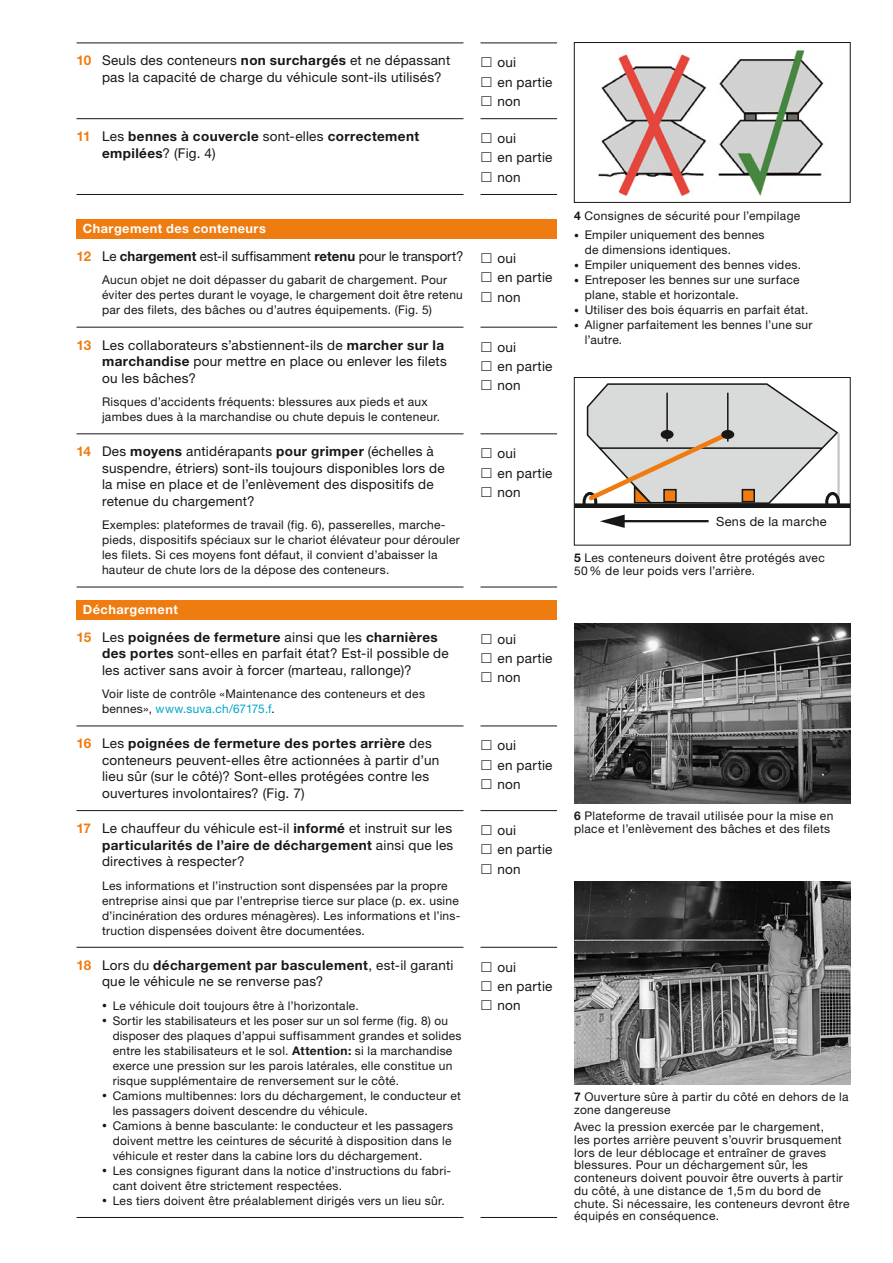
<style>
.page{position:relative;width:893px;height:1263px;background:#fff}
.page>*{position:absolute;margin:0;border:0;box-sizing:border-box;transform-origin:0 0}
.t1{font:13.5px/19.2px "Helvetica Neue LT Std";letter-spacing:.02em;color:#181716}
.t2{font:700 13.5px/16.5px "Helvetica Neue LT Std";letter-spacing:.03em;color:#181716}
.t3{font:13.5px "Helvetica Neue LT Std";letter-spacing:-.005em;color:#181716}
.t4{font:700 12.75px "Helvetica Neue LT Std";letter-spacing:.035em;color:#fff}
.t5{font:12.75px "Helvetica Neue LT Std";letter-spacing:.03em;color:#181716}
.t6{font:12.15px "Helvetica Neue LT Std";color:#181716}
.t7{font:12px/15px "Helvetica Neue LT Std";letter-spacing:.025em;color:#181716}
.s1{font-weight:700;color:#ef7c11}
.s2{font-weight:700}
.s3{color:#ef7c11}
.s4{font-weight:400}
.s5{color:#00a5c8}
.s6{font-size:9.75px}
</style>
<div class="page">
<img style="left:574px;top:881px;width:276px;height:203px">
<img style="left:574px;top:623px;width:276px;height:180px">
<img style="left:598px;top:50px;width:226px;height:146px">
<div style="left:574px;top:42px;width:276px;height:161px;border:1px solid #181716"></div>
<div style="left:574px;top:503px;width:276px;height:5px;background:#181716"></div>
<hr style="left:620px;top:520px;width:89px;height:2px;background:#181716">
<svg style="left:600px;top:515px;width:25px;height:13px"></svg>
<svg style="left:581px;top:383px;width:260px;height:121px"></svg>
<div style="left:722px;top:431px;width:11px;height:7px;background:#181716;border-radius:50%"></div>
<div style="left:721px;top:430px;width:13px;height:9px;border:2px solid #181716;border-radius:50%"></div>
<div style="left:574px;top:377px;width:276px;height:168px;border:1px solid #181716"></div>
<hr style="left:480px;top:194px;width:77px;height:1px;background:#181716">
<hr style="left:480px;top:43px;width:77px;height:1px;background:#181716">
<hr style="left:480px;top:118px;width:77px;height:1px;background:#181716">
<hr style="left:77px;top:43px;width:386px;height:1px;background:#181716">
<hr style="left:77px;top:118px;width:386px;height:1px;background:#181716">
<hr style="left:77px;top:194px;width:386px;height:1px;background:#181716">
<div style="left:77px;top:219px;width:480px;height:19px;background:#ef7c11"></div>
<hr style="left:480px;top:587px;width:77px;height:1px;background:#181716">
<hr style="left:480px;top:327px;width:77px;height:1px;background:#181716">
<hr style="left:480px;top:433px;width:77px;height:1px;background:#181716">
<hr style="left:77px;top:327px;width:386px;height:1px;background:#181716">
<hr style="left:77px;top:433px;width:386px;height:1px;background:#181716">
<hr style="left:77px;top:587px;width:386px;height:1px;background:#181716">
<div style="left:77px;top:600px;width:480px;height:19px;background:#ef7c11"></div>
<hr style="left:480px;top:725px;width:77px;height:1px;background:#181716">
<hr style="left:480px;top:810px;width:77px;height:1px;background:#181716">
<hr style="left:480px;top:947px;width:77px;height:1px;background:#181716">
<hr style="left:480px;top:1217px;width:77px;height:1px;background:#181716">
<hr style="left:77px;top:725px;width:386px;height:1px;background:#181716">
<hr style="left:77px;top:810px;width:386px;height:1px;background:#181716">
<hr style="left:77px;top:947px;width:386px;height:1px;background:#181716">
<hr style="left:77px;top:1217px;width:386px;height:1px;background:#181716">
<p class="t1" style="left:102px;top:52px;width:350px;line-height:16.5px;text-indent:-26px"><span class="s1">10</span> Seuls des conteneurs <span class="s2">non surchargés</span> et ne dépassant pas la capacité de charge du véhicule sont-ils utilisés?</p>
<p class="t1" style="left:497px;top:53px;width:57px">oui<br>en partie non</p>
<p class="t2" style="left:102px;top:128px;width:319px;text-indent:-26px"><span class="s3">11</span> <span class="s4">Les</span> bennes à couvercle <span class="s4">sont-elles</span> correctement empilées<span class="s4">? (Fig. 4)</span></p>
<p class="t1" style="left:497px;top:129px;width:57px">oui<br>en partie non</p>
<p class="t4" style="left:83px;top:221px;width:184px">Chargement des conteneurs</p>
<p class="t3" style="left:77px;top:248px;width:388px"><span class="s1">12</span> Le <span class="s2">chargement</span> est-il suffisamment <span class="s2">retenu</span> pour le transport?</p>
<p class="t7" style="left:102px;top:272px;width:362px">Aucun objet ne doit dépasser du gabarit de chargement. Pour éviter des pertes durant le voyage, le chargement doit être retenu par des filets, des bâches ou d’autres équipements. (Fig. 5)</p>
<p class="t1" style="left:102px;top:336px;width:346px;line-height:16.5px;text-indent:-26px"><span class="s1">13</span> Les collaborateurs s’abstiennent-ils de <span class="s2">marcher sur la marchandise</span> pour mettre en place ou enlever les filets ou les bâches?</p>
<p class="t7" style="left:102px;top:394px;width:340px">Risques d’accidents fréquents: blessures aux pieds et aux jambes dues à la marchandise ou chute depuis le conteneur.</p>
<p class="t1" style="left:102px;top:443px;width:344px;line-height:16.5px;text-indent:-26px"><span class="s1">14</span> Des <span class="s2">moyens</span> antidérapants <span class="s2">pour grimper</span> (échelles à suspendre, étriers) sont-ils toujours disponibles lors de la mise en place et de l’enlèvement des dispositifs de retenue du chargement?</p>
<p class="t7" style="left:102px;top:517px;width:359px">Exemples: plateformes de travail (fig. 6), passerelles, marche&shy;pieds, dispositifs spéciaux sur le chariot élévateur pour dérouler les filets. Si ces moyens font défaut, il convient d’abaisser la hauteur de chute lors de la dépose des conteneurs.</p>
<p class="t4" style="left:83px;top:602px;width:96px">Déchargement</p>
<p class="t1" style="left:102px;top:628px;width:348px;line-height:16.5px;text-indent:-26px"><span class="s1">15</span> Les <span class="s2">poignées de fermeture</span> ainsi que les <span class="s2">charnières des portes</span> sont-elles en parfait état? Est-il possible de les activer sans avoir à forcer (marteau, rallonge)?</p>
<p class="t7" style="left:102px;top:686px;width:324px">Voir liste de contrôle «Maintenance des conteneurs et des bennes», <span class="s5">www.suva.ch/67175.f</span>.</p>
<p class="t1" style="left:497px;top:248px;width:57px">oui<br>en partie non</p>
<p class="t1" style="left:497px;top:337px;width:57px">oui<br>en partie non</p>
<p class="t1" style="left:497px;top:444px;width:57px">oui<br>en partie non</p>
<p class="t1" style="left:497px;top:629px;width:57px">oui<br>en partie non</p>
<p class="t1" style="left:102px;top:735px;width:339px;line-height:16.5px;text-indent:-26px"><span class="s1">16</span> Les <span class="s2">poignées de fermeture des portes arrière</span> des conteneurs peuvent-elles être actionnées à partir d’un lieu sûr (sur le côté)? Sont-elles protégées contre les ouvertures involontaires? (Fig. 7)</p>
<p class="t1" style="left:497px;top:736px;width:57px">oui<br>en partie non</p>
<p class="t1" style="left:102px;top:820px;width:353px;line-height:16.5px;text-align:justify;text-indent:-26px"><span class="s1">17</span> Le chauffeur du véhicule est-il <span class="s2">informé</span> et instruit sur les <span class="s2">particularités de l’aire de déchargement</span> ainsi que les directives à respecter?</p>
<p class="t7" style="left:102px;top:877px;width:360px">Les informations et l’instruction sont dispensées par la propre entreprise ainsi que par l’entreprise tierce sur place (p. ex. usine d’incinération des ordures ménagères). Les informations et l’ins&shy;truction dispensées doivent être documentées.</p>
<p class="t1" style="left:497px;top:820px;width:57px">oui<br>en partie non</p>
<p class="t1" style="left:102px;top:956px;width:353px;line-height:16.5px;text-indent:-26px"><span class="s1">18</span> Lors du <span class="s2">déchargement par basculement</span>, est-il garanti que le véhicule ne se renverse pas?</p>
<p class="t7" style="left:102px;top:998px;width:258px"><span class="s6">•</span> Le véhicule doit toujours être à l’horizontale.</p>
<p class="t7" style="left:113px;top:1013px;width:350px;text-indent:-11px"><span class="s6">•</span> Sortir les stabilisateurs et les poser sur un sol ferme (fig. 8) ou disposer des plaques d’appui suffisamment grandes et solides entre les stabilisateurs et le sol. <span class="s2">Attention:</span> si la marchandise exerce une pression sur les parois latérales, elle constitue un risque supplémentaire de renversement sur le côté.</p>
<p class="t7" style="left:113px;top:1088px;width:350px;text-indent:-11px"><span class="s6">•</span> Camions multibennes: lors du déchargement, le conducteur et les passagers doivent descendre du véhicule.</p>
<p class="t7" style="left:113px;top:1118px;width:342px;text-indent:-11px"><span class="s6">•</span> Camions à benne basculante: le conducteur et les passagers doivent mettre les ceintures de sécurité à disposition dans le véhicule et rester dans la cabine lors du déchargement.</p>
<p class="t7" style="left:113px;top:1163px;width:340px;text-indent:-11px"><span class="s6">•</span> Les consignes figurant dans la notice d’instructions du fabri&shy;cant doivent être strictement respectées.</p>
<p class="t7" style="left:102px;top:1193px;width:344px"><span class="s6">•</span> Les tiers doivent être préalablement dirigés vers un lieu sûr.</p>
<p class="t1" style="left:497px;top:957px;width:57px">oui<br>en partie non</p>
<p class="t7" style="left:574px;top:208px;width:228px"><span class="s2">4</span> Consignes de sécurité pour l’empilage</p>
<p class="t7" style="left:585px;top:227px;width:181px;text-indent:-11px"><span class="s6">•</span> Empiler uniquement des bennes de dimensions identiques.</p>
<p class="t7" style="left:574px;top:257px;width:228px"><span class="s6">•</span> Empiler uniquement des bennes vides.</p>
<p class="t7" style="left:585px;top:272px;width:216px;text-indent:-11px"><span class="s6">•</span> Entreposer les bennes sur une surface plane, stable et horizontale.</p>
<p class="t7" style="left:574px;top:302px;width:236px"><span class="s6">•</span> Utiliser des bois équarris en parfait état.</p>
<p class="t7" style="left:585px;top:317px;width:229px;text-indent:-11px"><span class="s6">•</span> Aligner parfaitement les bennes l’une sur l’autre.</p>
<p class="t5" style="left:716px;top:513px;width:112px">Sens de la marche</p>
<p class="t6" style="left:717px;top:514px;width:74px">Fahrtrichtung</p>
<p class="t7" style="left:574px;top:552px;width:252px;line-height:12.8px"><span class="s2">5</span> Les conteneurs doivent être protégés avec<br>50% de leur poids vers l’arrière.</p>
<p class="t7" style="left:574px;top:810px;width:261px;line-height:12.8px"><span class="s2">6</span> Plateforme de travail utilisée pour la mise en place et l’enlèvement des bâches et des filets</p>
<p class="t7" style="left:574px;top:1090px;width:276px;line-height:12.8px"><span class="s2">7</span> Ouverture sûre à partir du côté en dehors de la zone dangereuse</p>
<p class="t7" style="left:574px;top:1120px;width:277px;line-height:12.8px">Avec la pression exercée par le chargement,<br>les portes arrière peuvent s’ouvrir brusquement lors de leur déblocage et entraîner de graves blessures. Pour un déchargement sûr, les conteneurs doivent pouvoir être ouverts à partir du côté, à une distance de 1,5 m du bord de chute. Si nécessaire, les conteneurs devront être équipés en conséquence.</p>
</div>
